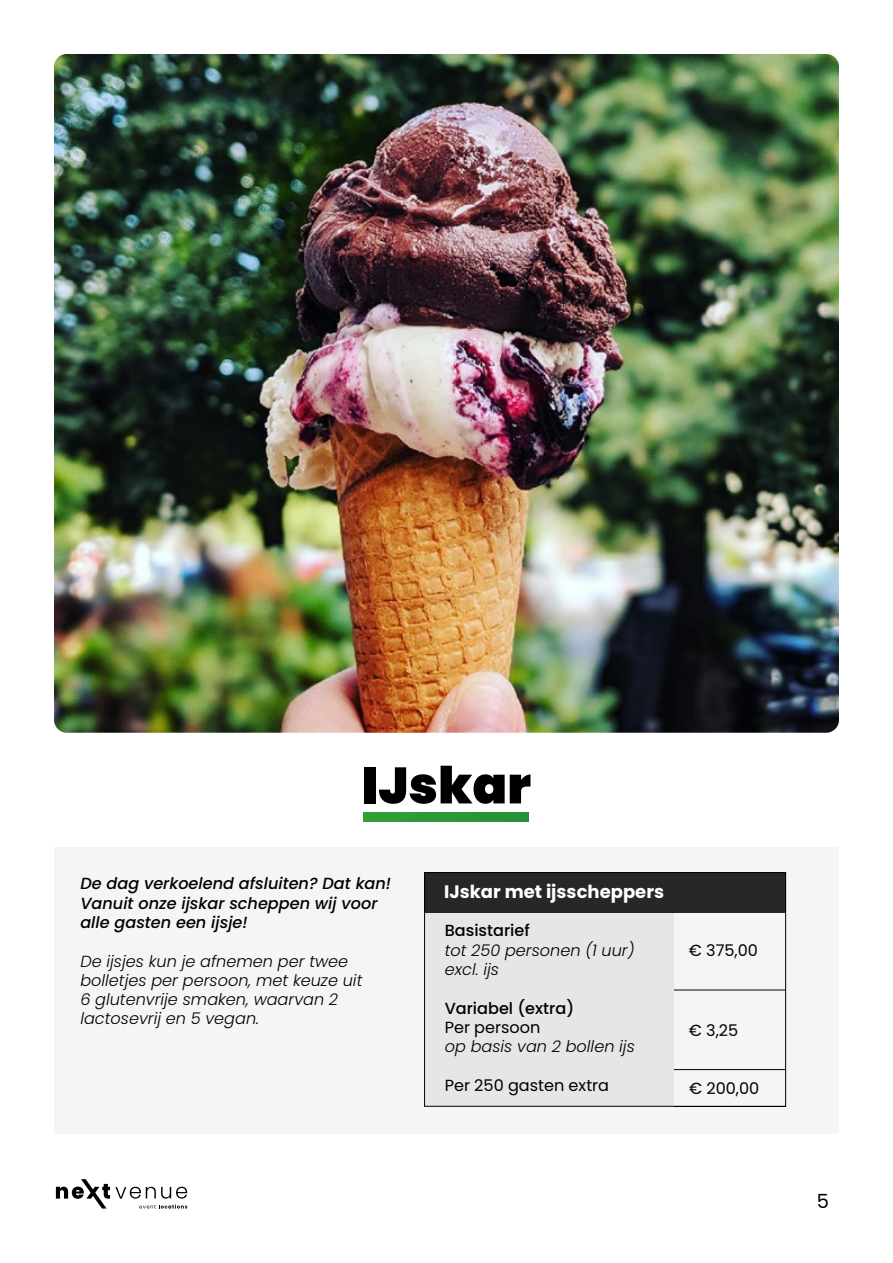
<style>
.page{position:relative;width:893px;height:1263px;background:#fff}
.page>*{position:absolute;margin:0;border:0;box-sizing:border-box;transform-origin:0 0}
.t1{font:900 51px "Poppins";color:#000}
.t2{font:19.5px "Poppins";color:#000}
.t3{font:700 18px "Poppins";color:#fff}
.t4{font:italic 300 16.05px/19.4px "Poppins";color:#000}
.t5{font:italic 500 16.05px/19.4px "Poppins";color:#000}
.t6{font:16.05px "Poppins";color:#000}
.t7{font:500 16.05px "Poppins";color:#000}
</style>
<div class="page">
<svg style="left:56px;top:1179px;width:131px;height:29px"></svg>
<div style="left:54px;top:847px;width:785px;height:287px;background:#f5f5f5"></div>
<div style="left:364px;top:812px;width:165px;height:10px;background:#2c9837"></div>
<img style="left:54px;top:54px;width:785px;height:679px">
<hr style="left:674px;top:990px;width:112px;height:1px;background:#000">
<hr style="left:674px;top:1069px;width:112px;height:1px;background:#000">
<div style="left:424px;top:912px;width:250px;height:194px;background:#e6e6e7"></div>
<div style="left:424px;top:872px;width:362px;height:41px;background:#272727"></div>
<hr style="left:674px;top:1106px;width:112px;height:1px;background:#000">
<div style="left:424px;top:872px;width:362px;height:234px;border:1px solid #000"></div>
<h1 class="t1" style="left:362px;top:756px;width:171px">IJskar</h1>
<p class="t5" style="left:80px;top:874px;width:312px">De dag verkoelend afsluiten? Dat kan!<br>Vanuit onze ijskar scheppen wij voor alle gasten een ijsje!</p>
<p class="t4" style="left:80px;top:951px;width:283px">De ijsjes kun je afnemen per twee bolletjes per persoon, met keuze uit<br>6 glutenvrije smaken, waarvan 2 lactosevrij en 5 vegan.</p>
<p class="t3" style="left:444px;top:881px;width:221px">IJskar met ijsscheppers</p>
<p class="t7" style="left:445px;top:921px;width:87px">Basistarief</p>
<p class="t4" style="left:445px;top:940px;width:191px">tot 250 personen (1 uur) excl. ijs</p>
<p class="t7" style="left:445px;top:999px;width:131px">Variabel (extra)</p>
<p class="t6" style="left:445px;top:1018px;width:97px">Per persoon</p>
<p class="t4" style="left:445px;top:1037px;width:192px">op basis van 2 bollen ijs</p>
<p class="t6" style="left:445px;top:1076px;width:166px">Per 250 gasten extra</p>
<p class="t6" style="left:689px;top:941px;width:71px">€ 375,00</p>
<p class="t6" style="left:689px;top:1021px;width:51px">€ 3,25</p>
<p class="t6" style="left:689px;top:1079px;width:72px">€ 200,00</p>
<p class="t2" style="left:817px;top:1189px;width:14px">5</p>
</div>
